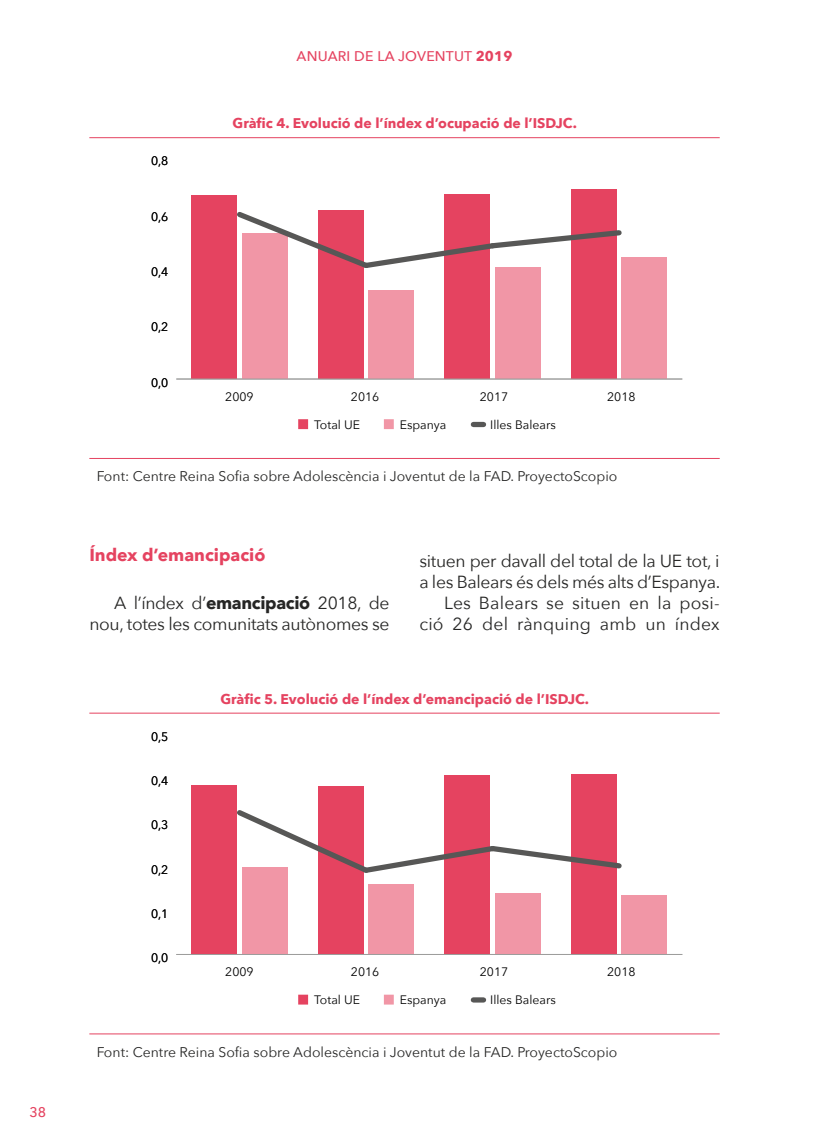
<style>
.page{position:relative;width:819px;height:1141px;background:#fff}
.page>*{position:absolute;margin:0;border:0;box-sizing:border-box;transform-origin:0 0}
.t1{font:17.5px/21px "Avenir Next";letter-spacing:-.02em;color:#262625;text-align:right}
.t2{font:700 17.5px "Avenir Next";color:#e54360}
.t3{font:14px "Avenir Next";color:#262625}
.t4{font:700 14px "Avenir Next";color:#e54360}
.t5{font:500 14px "Avenir Next";letter-spacing:.015em;color:#e54360}
.t6{font:12.25px "Avenir Next";color:#000}
.s1{font-weight:700}
</style>
<div class="page">
<hr style="left:89px;top:458px;width:630px;height:1px;background:#e54360">
<hr style="left:89px;top:1033px;width:630px;height:1px;background:#e54360">
<hr style="left:89px;top:137px;width:630px;height:1px;background:#e54360">
<hr style="left:89px;top:713px;width:630px;height:1px;background:#e54360">
<div style="left:242px;top:234px;width:45px;height:145px;background:#f196a6"></div>
<div style="left:368px;top:290px;width:46px;height:89px;background:#f196a6"></div>
<div style="left:495px;top:267px;width:45px;height:112px;background:#f196a6"></div>
<div style="left:621px;top:257px;width:46px;height:122px;background:#f196a6"></div>
<div style="left:191px;top:195px;width:46px;height:184px;background:#e54360"></div>
<div style="left:318px;top:210px;width:45px;height:169px;background:#e54360"></div>
<div style="left:444px;top:194px;width:46px;height:185px;background:#e54360"></div>
<div style="left:571px;top:189px;width:45px;height:190px;background:#e54360"></div>
<hr style="left:176px;top:379px;width:506px;height:1px;background:#9d9d9c">
<svg style="left:237px;top:208px;width:385px;height:64px"></svg>
<div style="left:473px;top:422px;width:10px;height:5px;background:#575756"></div>
<div style="left:298px;top:419px;width:10px;height:10px;background:#e54360"></div>
<div style="left:384px;top:419px;width:10px;height:10px;background:#f196a6"></div>
<div style="left:242px;top:867px;width:45px;height:87px;background:#f196a6"></div>
<div style="left:368px;top:884px;width:46px;height:70px;background:#f196a6"></div>
<div style="left:495px;top:893px;width:45px;height:61px;background:#f196a6"></div>
<div style="left:621px;top:895px;width:46px;height:59px;background:#f196a6"></div>
<div style="left:191px;top:785px;width:46px;height:169px;background:#e54360"></div>
<div style="left:318px;top:786px;width:45px;height:168px;background:#e54360"></div>
<div style="left:444px;top:775px;width:46px;height:179px;background:#e54360"></div>
<div style="left:571px;top:774px;width:45px;height:180px;background:#e54360"></div>
<hr style="left:176px;top:954px;width:506px;height:1px;background:#9d9d9c">
<svg style="left:237px;top:806px;width:385px;height:71px"></svg>
<div style="left:473px;top:997px;width:10px;height:6px;background:#575756"></div>
<div style="left:298px;top:995px;width:10px;height:10px;background:#e54360"></div>
<div style="left:384px;top:995px;width:10px;height:10px;background:#f196a6"></div>
<p class="t5" style="left:29px;top:1100px;width:18px">38</p>
<p class="t5" style="left:296px;top:44px;width:217px">ANUARI DE LA JOVENTUT <span class="s1">2019</span></p>
<p class="t6" style="left:151px;top:151px;width:19px">0,8</p>
<p class="t6" style="left:151px;top:206px;width:19px">0,6</p>
<p class="t6" style="left:151px;top:261px;width:19px">0,4</p>
<p class="t6" style="left:151px;top:317px;width:19px">0,2</p>
<p class="t6" style="left:151px;top:372px;width:19px">0,0</p>
<p class="t4" style="left:232px;top:111px;width:346px">Gràfic 4. Evolució de l’índex d’ocupació de l’ISDJC.</p>
<p class="t6" style="left:225px;top:386px;width:30px">2009</p>
<p class="t6" style="left:351px;top:386px;width:30px">2016</p>
<p class="t6" style="left:480px;top:386px;width:30px">2017</p>
<p class="t6" style="left:607px;top:386px;width:30px">2018</p>
<p class="t6" style="left:314px;top:414px;width:47px">Total UE</p>
<p class="t6" style="left:400px;top:414px;width:48px">Espanya</p>
<p class="t6" style="left:490px;top:414px;width:67px">Illes Balears</p>
<p class="t3" style="left:97px;top:464px;width:522px">Font: Centre Reina Sofia sobre Adolescència i Joventut de la FAD. ProyectoScopio</p>
<p class="t2" style="left:89px;top:539px;width:178px">Índex d’emancipació</p>
<p class="t1" style="left:89px;top:592px;width:302px">A l’índex d’<span class="s1">emancipació</span> 2018, de nou, totes les comunitats autònomes se</p>
<p class="t1" style="left:419px;top:550px;width:302px">situen per davall del total de la UE tot, i a les Balears és dels més alts d’Espanya.<br>Les Balears se situen en la posi&shy;ció 26 del rànquing amb un índex</p>
<p class="t6" style="left:151px;top:726px;width:19px">0,5</p>
<p class="t6" style="left:151px;top:770px;width:19px">0,4</p>
<p class="t6" style="left:151px;top:815px;width:19px">0,3</p>
<p class="t6" style="left:151px;top:859px;width:19px">0,2</p>
<p class="t6" style="left:151px;top:903px;width:19px">0,1</p>
<p class="t6" style="left:151px;top:948px;width:19px">0,0</p>
<p class="t4" style="left:220px;top:686px;width:370px">Gràfic 5. Evolució de l’índex d’emancipació de l’ISDJC.</p>
<p class="t6" style="left:225px;top:962px;width:30px">2009</p>
<p class="t6" style="left:351px;top:962px;width:30px">2016</p>
<p class="t6" style="left:480px;top:962px;width:30px">2017</p>
<p class="t6" style="left:607px;top:962px;width:30px">2018</p>
<p class="t6" style="left:314px;top:990px;width:47px">Total UE</p>
<p class="t6" style="left:400px;top:990px;width:48px">Espanya</p>
<p class="t6" style="left:490px;top:990px;width:67px">Illes Balears</p>
<p class="t3" style="left:97px;top:1040px;width:522px">Font: Centre Reina Sofia sobre Adolescència i Joventut de la FAD. ProyectoScopio</p>
</div>
